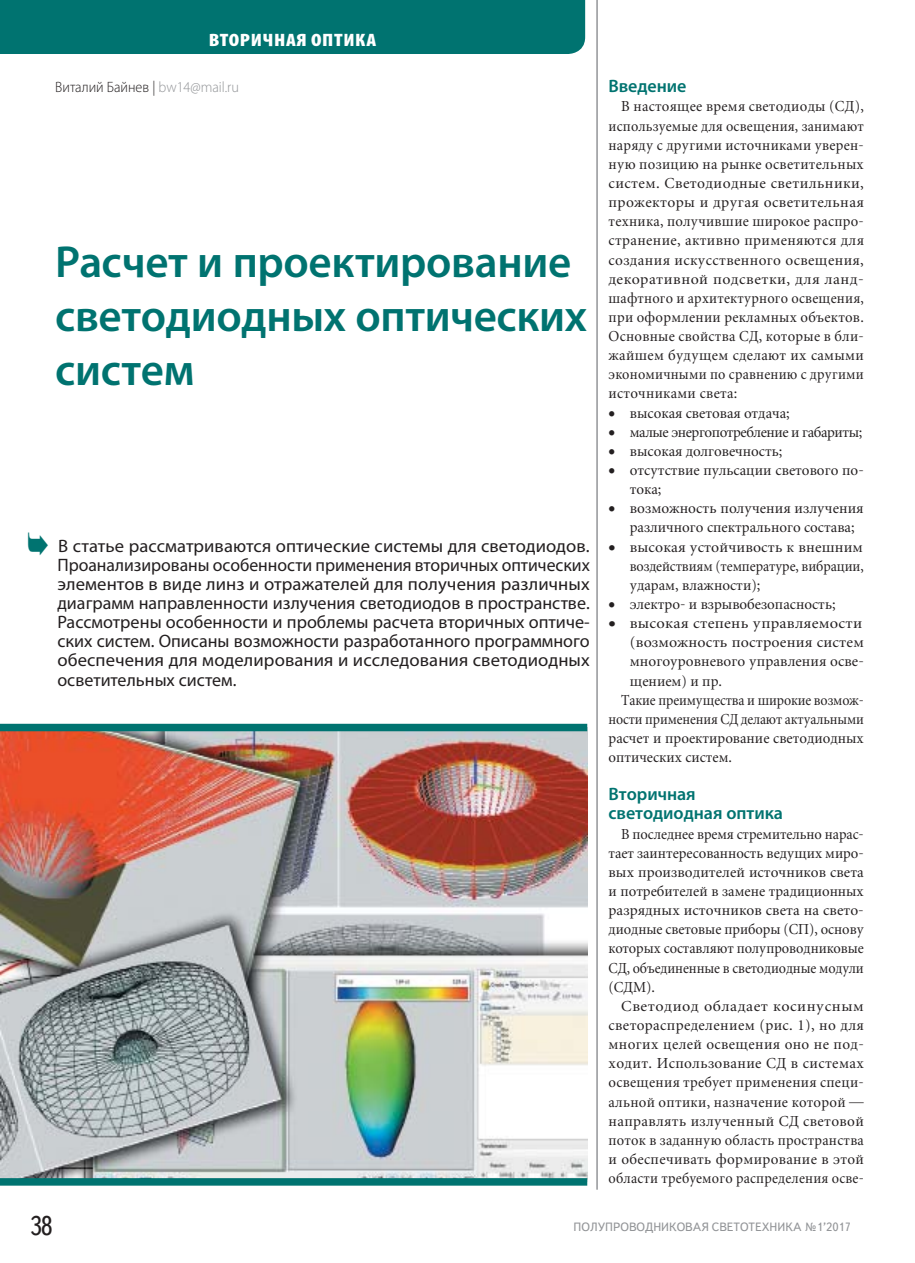
<style>
.page{position:relative;width:915px;height:1263px;background:#fff}
.page>*{position:absolute;margin:0;border:0;box-sizing:border-box;transform-origin:0 0}
.t1{font:600 45px/54px "Myriad Pro";letter-spacing:-.01em;color:#007370}
.t2{font:27px "Text Book C";color:#231f20;scale:.9 1}
.t3{font:18px/19.2px "Myriad Pro";letter-spacing:.005em;color:#231f20;text-align:justify}
.t4{font:600 18px/19.2px "Myriad Pro";letter-spacing:-.005em;color:#007370}
.t5{font:900 condensed 18px "Myriad Pro";letter-spacing:.03em;color:#fff;scale:1.17 1}
.t6{font:15px/19.2px "Miniature";color:#231f20;text-align:justify;scale:.96 1}
.t7{font:15px/19.2px "Miniature";color:#231f20}
.t8{font:15px/19.2px "Miniature";color:#231f20;text-align:justify;scale:1.04 1}
.t9{font:15px/19.2px "Miniature";color:#231f20;text-align:justify;scale:.93 1}
.t10{font:15px "Miniature";color:#231f20;scale:.9 1}
.t11{font:15px "Miniature";letter-spacing:-.03em;color:#231f20}
.t12{font:15px "Miniature";color:#231f20;scale:1.06 1}
.t13{font:300 15px "Myriad Pro";color:#231f20;scale:.95 1}
.t14{font:12px "Text Book C";color:#939598}
.s1{color:#939598}
</style>
<div class="page">
<div style="left:0;top:0;width:585px;height:54px;background:#007370"></div>
<img style="left:0;top:724px;width:588px;height:462px">
<hr style="left:596px;top:0;width:1px;height:1190px;background:#939598">
<p class="t5" style="left:209px;top:29px;width:145px">ВТОРИЧНАЯ ОПТИКА</p>
<p class="t13" style="left:55px;top:78px;width:195px">Виталий Байнев | <span class="s1">bw14@mail.ru</span></p>
<h1 class="t1" style="left:55px;top:234px;width:533px">Расчет и проектирование светодиодных оптических систем</h1>
<p class="t3" style="left:57px;top:536px;width:533px">В статье рассматриваются оптические системы для светодиодов.<br>Проанализированы особенности применения вторичных оптических элементов в виде линз и отражателей для получения различных диаграмм направленности излучения светодиодов в пространстве.<br>Рассмотрены особенности и проблемы расчета вторичных оптиче&shy;ских систем. Описаны возможности разработанного программного обеспечения для моделирования и исследования светодиодных осветительных систем.</p>
<p class="t4" style="left:608px;top:76px;width:79px">Введение</p>
<p class="t6" style="left:608px;top:98px;width:267px;text-indent:13px">В настоящее время светодиоды (СД), используемые для освещения, занимают наряду с другими источниками уверен&shy;ную позицию на рынке осветительных систем. Светодиодные светильники, прожекторы и другая осветительная техника, получившие широкое распро&shy;странение, активно применяются для создания искусственного освещения, декоративной подсветки, для ланд&shy;шафтного и архитектурного освещения, при оформлении рекламных объектов.<br>Основные свойства СД, которые в бли&shy;жайшем будущем сделают их самыми экономичными по сравнению с другими источниками света:</p>
<p class="t7" style="left:608px;top:404px;width:183px">• высокая световая отдача;</p>
<p class="t11" style="left:608px;top:426px;width:255px">• малые энергопотребление и габариты;</p>
<p class="t7" style="left:608px;top:443px;width:175px">• высокая долговечность;</p>
<p class="t7" style="left:629px;top:462px;width:235px;text-indent:-21px">• отсутствие пульсации светового по&shy;тока;</p>
<p class="t7" style="left:629px;top:500px;width:235px;text-indent:-21px">• возможность получения излучения различного спектрального состава;</p>
<p class="t7" style="left:629px;top:538px;width:235px;text-align:justify;text-indent:-21px">• высокая устойчивость к внешним воздействиям (температуре, вибрации, ударам, влажности);</p>
<p class="t7" style="left:608px;top:596px;width:228px">• электро- и взрывобезопасность;</p>
<p class="t12" style="left:608px;top:617px;width:241px">• высокая степень управляемости</p>
<p class="t7" style="left:629px;top:634px;width:235px">(возможность построения систем</p>
<p class="t7" style="left:629px;top:653px;width:235px">многоуровневого управления осве-</p>
<p class="t7" style="left:629px;top:672px;width:94px">щением) и пр.</p>
<p class="t10" style="left:621px;top:694px;width:271px">Такие преимущества и широкие возмож-</p>
<p class="t10" style="left:608px;top:713px;width:285px">ности применения СД делают актуальными</p>
<p class="t6" style="left:608px;top:730px;width:267px">расчет и проектирование светодиодных</p>
<p class="t6" style="left:608px;top:749px;width:130px">оптических систем.</p>
<p class="t4" style="left:608px;top:784px;width:176px">Вторичная светодиодная оптика</p>
<p class="t9" style="left:608px;top:825px;width:276px;text-indent:13px">В последнее время стремительно нарас&shy;тает заинтересованность ведущих миро&shy;вых производителей источников света и потребителей в замене традиционных разрядных источников света на свето&shy;диодные световые приборы (СП), основу которых составляют полупроводниковые СД, объединенные в светодиодные модули (СДМ).</p>
<p class="t8" style="left:608px;top:998px;width:247px;text-indent:13px">Светодиод обладает косинусным светораспределением (рис. 1), но для многих целей освещения оно не под&shy;ходит. Использование СД в системах освещения требует применения специ&shy;альной оптики, назначение которой — направлять излученный СД световой поток в заданную область пространства и обеспечивать формирование в этой области требуемого распределения осве-</p>
<h2 class="t2" style="left:30px;top:1211px;width:27px">38</h2>
<p class="t14" style="left:573px;top:1220px;width:279px">ПОЛУПРОВОДНИКОВАЯ СВЕТОТЕХНИКА №1’2017</p>
</div>
